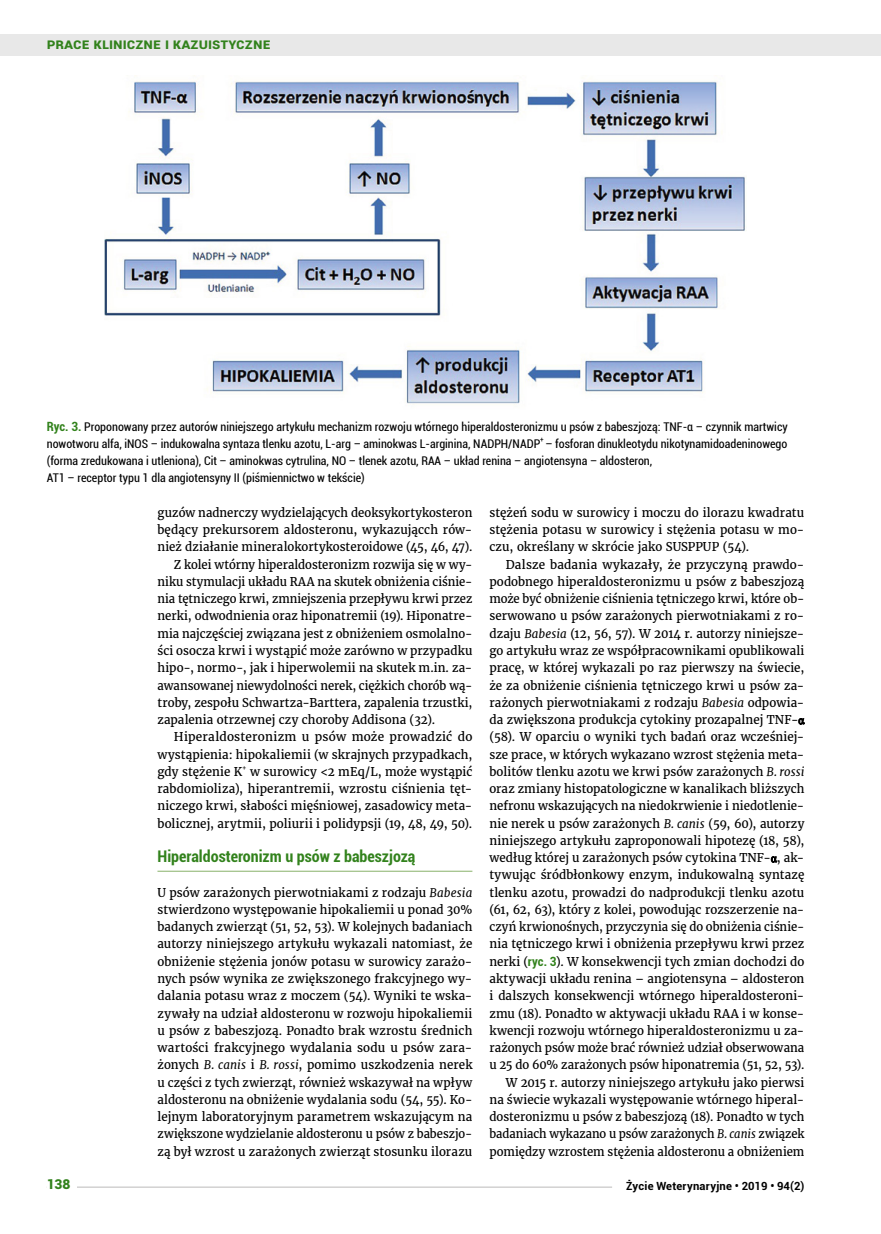
<style>
.page{position:relative;width:881px;height:1234px;background:#fff}
.page>*{position:absolute;margin:0;border:0;box-sizing:border-box;transform-origin:0 0}
.t1{font:700 condensed 16.05px "Roboto";color:#32821c}
.t2{font:700 15px "Roboto";color:#32821c}
.t3{font:900 13.5px "Roboto";color:#32821c}
.t4{font:12px/17.2px "Merriweather";letter-spacing:.005em;color:#000;text-align:justify}
.t5{font:condensed 12px/17.2px "Roboto";color:#000}
.t6{font:12px "Merriweather";letter-spacing:.005em;color:#000;scale:.96 1}
.t7{font:12px "Merriweather";letter-spacing:.005em;color:#000;scale:.95 1}
.t8{font:700 11.25px "Roboto";letter-spacing:.02em;color:#000}
.t9{font:6.9px "Merriweather";color:#000}
.t10{font:condensed 6.9px "Roboto";color:#000}
.s1{font-weight:700;font-size:12.75px;color:#32821c}
.s2{font-style:italic}
.s3{font-family:"Times New Roman"}
.s4{font-family:"Roboto";font-weight:700;font-stretch:condensed;font-size:12.75px;color:#32821c}
</style>
<div class="page">
<hr style="left:157px;top:870px;width:315px;height:1px;background:#96ba7b">
<svg style="left:798px;top:718px;width:6px;height:6px"></svg>
<svg style="left:770px;top:856px;width:6px;height:6px"></svg>
<img style="left:105px;top:80px;width:640px;height:325px">
<div style="left:0;top:35px;width:880px;height:21px;background:#e8e8e8"></div>
<hr style="left:47px;top:1186px;width:565px;height:1px;background:#d2d1d1">
<div style="left:47px;top:1178px;width:30px;height:15px;background:#fff"></div>
<p class="t2" style="left:47px;top:33px;width:225px">Prace kliniczne i kazuistyczne</p>
<p class="t5" style="left:47px;top:417px;width:742px"><span class="s1">Ryc. 3.</span> Proponowany przez autorów niniejszego artykułu mechanizm rozwoju wtórnego hiperaldosteronizmu u psów z babeszjozą: TNF-α – czynnik martwicy nowotworu alfa, iNOS – indukowalna syntaza tlenku azotu, L-arg – aminokwas L-arginina, NADPH/NADP – fosforan dinukleotydu nikotynamidoadeninowego</p>
<p class="t10" style="left:540px;top:435px;width:5px">+</p>
<p class="t5" style="left:47px;top:451px;width:606px">(forma zredukowana i utleniona), Cit – aminokwas cytrulina, NO – tlenek azotu, RAA – układ renina – angiotensyna – aldosteron,<br>AT1 – receptor typu 1 dla angiotensyny II (piśmiennictwo w tekście)</p>
<p class="t6" style="left:157px;top:505px;width:329px">guzów nadnerczy wydzielających deoksykortykosteron</p>
<p class="t4" style="left:157px;top:521px;width:316px">będący prekursorem aldosteronu, wykazującch rów-</p>
<p class="t6" style="left:157px;top:539px;width:329px">nież działanie mineralokortykosteroidowe (45, 46, 47).</p>
<p class="t7" style="left:174px;top:556px;width:315px">Z kolei wtórny hiperaldosteronizm rozwija się w wy-</p>
<p class="t7" style="left:157px;top:574px;width:333px">niku stymulacji układu RAA na skutek obniżenia ciśnie-</p>
<p class="t7" style="left:157px;top:591px;width:333px">nia tętniczego krwi, zmniejszenia przepływu krwi przez</p>
<p class="t6" style="left:157px;top:608px;width:329px">nerki, odwodnienia oraz hiponatremii (19). Hiponatre-</p>
<p class="t7" style="left:157px;top:625px;width:333px">mia najczęściej związana jest z obniżeniem osmolalno-</p>
<p class="t6" style="left:157px;top:643px;width:329px">ści osocza krwi i wystąpić może zarówno w przypadku</p>
<p class="t4" style="left:157px;top:659px;width:316px">hipo- , normo- , jak i hiperwolemii na skutek m.in. za-</p>
<p class="t7" style="left:157px;top:677px;width:333px">awansowanej niewydolności nerek, ciężkich chorób wą-</p>
<p class="t6" style="left:157px;top:694px;width:329px">troby, zespołu Schwartza- Barttera, zapalenia trzustki,</p>
<p class="t4" style="left:157px;top:711px;width:279px">zapalenia otrzewnej czy choroby Addisona (32).</p>
<p class="t4" style="left:174px;top:728px;width:300px">Hiperaldosteronizm u psów może prowadzić do</p>
<p class="t4" style="left:157px;top:745px;width:316px">wystąpienia: hipokaliemii (w skrajnych przypadkach,</p>
<p class="t4" style="left:157px;top:762px;width:86px">gdy stężenie K</p>
<p class="t9" style="left:242px;top:763px;width:6px">+</p>
<p class="t4" style="left:157px;top:762px;width:316px;text-indent:93px">w surowicy &lt;2 mEq/L, może wystąpić rabdomioliza), hiperantremii, wzrostu ciśnienia tęt&shy;niczego krwi, słabości mięśniowej, zasadowicy meta&shy;bolicznej, arytmii, poliurii i polidypsji (19, 48, 49, 50).</p>
<h1 class="t1" style="left:157px;top:845px;width:259px">Hiperaldosteronizm u psów z babeszjozą</h1>
<p class="t4" style="left:157px;top:883px;width:316px">U psów zarażonych pierwotniakami z rodzaju <span class="s2">Babesia </span>stwierdzono występowanie hipokaliemii u ponad 30% badanych zwierząt (51, 52, 53). W kolejnych badaniach autorzy niniejszego artykułu wykazali natomiast, że obniżenie stężenia jonów potasu w surowicy zarażo&shy;nych psów wynika ze zwiększonego frakcyjnego wy&shy;dalania potasu wraz z moczem (54). Wyniki te wska&shy;zywały na udział aldosteronu w rozwoju hipokaliemii u psów z babeszjozą. Ponadto brak wzrostu średnich wartości frakcyjnego wydalania sodu u psów zara&shy;żonych <span class="s2">B. canis</span> i <span class="s2">B. rossi</span>, pomimo uszkodzenia nerek u części z tych zwierząt, również wskazywał na wpływ aldosteronu na obniżenie wydalania sodu (54, 55). Ko&shy;lejnym laboratoryjnym parametrem wskazującym na zwiększone wydzielanie aldosteronu u psów z babeszjo&shy;zą był wzrost u zarażonych zwierząt stosunku ilorazu</p>
<p class="t4" style="left:489px;top:504px;width:316px">stężeń sodu w surowicy i moczu do ilorazu kwadratu stężenia potasu w surowicy i stężenia potasu w mo&shy;czu, określany w skrócie jako SUSPPUP (54).</p>
<p class="t4" style="left:489px;top:555px;width:316px;text-align:right">Dalsze badania wykazały, że przyczyną prawdo&shy;podobnego hiperaldosteronizmu u psów z babeszjozą może być obniżenie ciśnienia tętniczego krwi, które ob&shy;serwowano u psów zarażonych pierwotniakami z ro&shy;dzaju <span class="s2">Babesia</span> (12, 56, 57). W 2014 r. autorzy niniejsze&shy;go artykułu wraz ze współpracownikami opublikowali pracę, w której wykazali po raz pierwszy na świecie, że za obniżenie ciśnienia tętniczego krwi u psów za&shy;rażonych pierwotniakami z rodzaju <span class="s2">Babesia</span> odpowia&shy;da zwiększona produkcja cytokiny prozapalnej TNF- <span class="s3">α </span>(58). W oparciu o wyniki tych badań oraz wcześniej&shy;sze prace, w których wykazano wzrost stężenia meta&shy;bolitów tlenku azotu we krwi psów zarażonych <span class="s2">B. rossi </span>oraz zmiany histopatologiczne w kanalikach bliższych nefronu wskazujących na niedokrwienie i niedotlenie&shy;nie nerek u psów zarażonych <span class="s2">B. canis</span> (59, 60), autorzy niniejszego artykułu zaproponowali hipotezę (18, 58), według której u zarażonych psów cytokina TNF- <span class="s3">α</span>, ak&shy;tywując śródbłonkowy enzym, indukowalną syntazę tlenku azotu, prowadzi do nadprodukcji tlenku azotu (61, 62, 63), który z kolei, powodując rozszerzenie na&shy;czyń krwionośnych, przyczynia się do obniżenia ciśnie&shy;nia tętniczego krwi i obniżenia przepływu krwi przez nerki (<span class="s4">ryc. 3</span>). W konsekwencji tych zmian dochodzi do aktywacji układu renina – angiotensyna – aldosteron i dalszych konsekwencji wtórnego hiperaldosteroni&shy;zmu (18). Ponadto w aktywacji układu RAA i w konse&shy;kwencji rozwoju wtórnego hiperaldosteronizmu u za&shy;rażonych psów może brać również udział obserwowana u 25 do 60% zarażonych psów hiponatremia (51, 52, 53).<br>W 2015 r. autorzy niniejszego artykułu jako pierwsi na świecie wykazali występowanie wtórnego hiperal&shy;dosteronizmu u psów z babeszjozą (18). Ponadto w tych badaniach wykazano u psów zarażonych <span class="s2">B. -canis</span> związek pomiędzy wzrostem stężenia aldosteronu a obniżeniem</p>
<p class="t3" style="left:47px;top:1174px;width:25px">138</p>
<p class="t8" style="left:626px;top:1177px;width:180px">Życie Weterynaryjne • 2019 • 94(2)</p>
</div>
